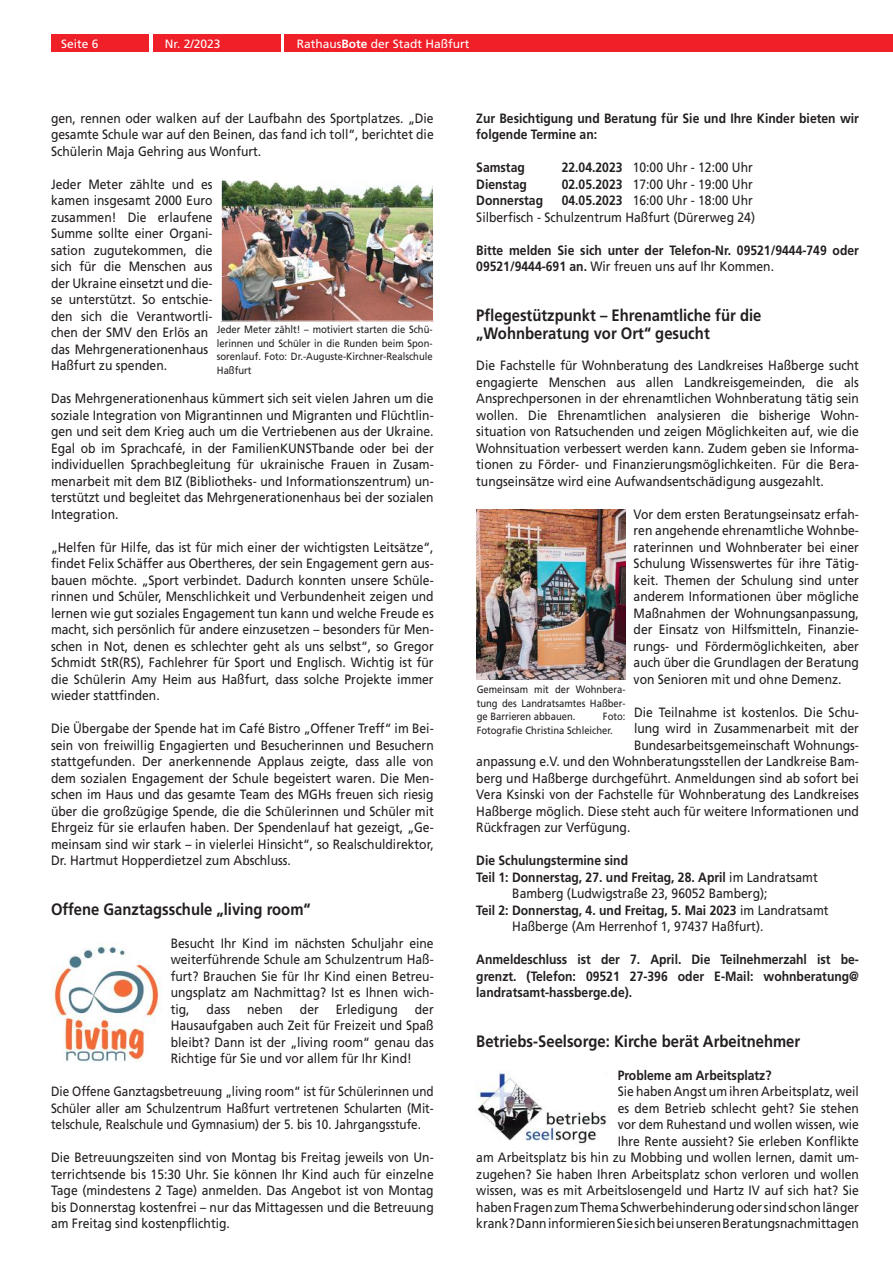
<style>
.page{position:relative;width:893px;height:1263px;background:#fff}
.page>*{position:absolute;margin:0;border:0;box-sizing:border-box;transform-origin:0 0}
.t1{font:700 16.5px/18px "Frutiger";color:#241f1f;scale:.9 1}
.t2{font:13.5px/16.5px "Frutiger";color:#241f1f;text-align:justify;scale:.9 1}
.t3{font:700 13.5px/16.5px "Frutiger";color:#241f1f;scale:.9 1}
.t4{font:13.5px/16.5px "Frutiger";color:#241f1f;text-align:justify;scale:.87 1}
.t5{font:12px "Frutiger";color:#fff}
.t6{font:10.5px/13.5px "Frutiger";color:#241f1f;text-align:justify;scale:.9 1}
.s1{font-weight:700}
.s2{font-weight:400}
</style>
<div class="page">
<div style="left:51px;top:34px;width:98px;height:17px;background:#f02029"></div>
<div style="left:153px;top:34px;width:128px;height:17px;background:#f02029"></div>
<div style="left:285px;top:34px;width:608px;height:17px;background:#f02029"></div>
<img style="left:476px;top:509px;width:149px;height:171px">
<img style="left:477px;top:1072px;width:130px;height:72px">
<img style="left:51px;top:943px;width:111px;height:119px">
<img style="left:223px;top:182px;width:209px;height:137px">
<div style="left:221px;top:180px;width:213px;height:141px;border:1px solid #fff"></div>
<p class="t5" style="left:61px;top:37px;width:39px">Seite 6</p>
<p class="t5" style="left:165px;top:37px;width:57px">Nr. 2/2023</p>
<p class="t5" style="left:297px;top:37px;width:174px">Rathaus<span class="s1">Bote</span> der Stadt Haßfurt</p>
<p class="t2" style="left:51px;top:110px;width:427px">gen, rennen oder walken auf der Laufbahn des Sportplatzes. „Die gesamte Schule war auf den Beinen, das fand ich toll“, berichtet die Schülerin Maja Gehring aus Wonfurt.</p>
<p class="t2" style="left:51px;top:176px;width:181px;text-align:left">Jeder Meter zählte und es kamen insgesamt 2000 Euro zusammen! Die erlaufene<br>Summe sollte einer Organi&shy;sation zugutekommen, die sich für die Menschen aus der Ukraine einsetzt und die&shy;se unterstützt. So entschie&shy;den sich die Verantwortli&shy;chen der SMV den Erlös an das Mehrgenerationenhaus<br>Haßfurt zu spenden.</p>
<p class="t2" style="left:51px;top:390px;width:427px">Das Mehrgenerationenhaus kümmert sich seit vielen Jahren um die soziale Integration von Migrantinnen und Migranten und Flüchtlin&shy;gen und seit dem Krieg auch um die Vertriebenen aus der Ukraine.<br>Egal ob im Sprachcafé, in der FamilienKUNSTbande oder bei der individuellen Sprachbegleitung für ukrainische Frauen in Zusam&shy;menarbeit mit dem BIZ (Bibliotheks- und Informationszentrum) un&shy;terstützt und begleitet das Mehrgenerationenhaus bei der sozialen Integration.</p>
<p class="t2" style="left:51px;top:539px;width:427px">„Helfen für Hilfe, das ist für mich einer der wichtigsten Leitsätze“, findet Felix Schäffer aus Obertheres, der sein Engagement gern aus&shy;bauen möchte. „Sport verbindet. Dadurch konnten unsere Schüle&shy;rinnen und Schüler, Menschlichkeit und Verbundenheit zeigen und lernen wie gut soziales Engagement tun kann und welche Freude es macht, sich persönlich für andere einzusetzen – besonders für Men&shy;schen in Not, denen es schlechter geht als uns selbst“, so Gregor Schmidt StR(RS), Fachlehrer für Sport und Englisch. Wichtig ist für die Schülerin Amy Heim aus Haßfurt, dass solche Projekte immer wieder stattfinden.</p>
<p class="t2" style="left:51px;top:720px;width:427px">Die Übergabe der Spende hat im Café Bistro „Offener Treff“ im Bei&shy;sein von freiwillig Engagierten und Besucherinnen und Besuchern stattgefunden. Der anerkennende Applaus zeigte, dass alle von dem sozialen Engagement der Schule begeistert waren. Die Men&shy;schen im Haus und das gesamte Team des MGHs freuen sich riesig über die großzügige Spende, die die Schülerinnen und Schüler mit Ehrgeiz für sie erlaufen haben. Der Spendenlauf hat gezeigt, „Ge&shy;meinsam sind wir stark – in vielerlei Hinsicht“, so Realschuldirektor, Dr. Hartmut Hopperdietzel zum Abschluss.</p>
<p class="t1" style="left:51px;top:900px;width:290px">Offene Ganztagsschule „living room“</p>
<p class="t2" style="left:171px;top:935px;width:294px">Besucht Ihr Kind im nächsten Schuljahr eine weiterführende Schule am Schulzentrum Haß&shy;furt? Brauchen Sie für Ihr Kind einen Betreu&shy;ungsplatz am Nachmittag? Ist es Ihnen wich&shy;tig,</p>
<p class="t6" style="left:217px;top:323px;width:241px">Jeder Meter zählt! – motiviert starten die Schü&shy;lerinnen und Schüler in die Runden beim Spon&shy;sorenlauf. Foto: Dr.-Auguste-Kirchner-Realschule Haßfurt</p>
<p class="t2" style="left:171px;top:1001px;width:294px;text-indent:244px">der Hausaufgaben auch Zeit für Freizeit und Spaß bleibt? Dann ist der „living room“ genau das Richtige für Sie und vor allem für Ihr Kind!</p>
<p class="t4" style="left:51px;top:1083px;width:441px">Die Offene Ganztagsbetreuung „living room“ ist für Schülerinnen und Schüler aller am Schulzentrum Haßfurt vertretenen Schularten (Mit&shy;telschule, Realschule und Gymnasium) der 5. bis 10. Jahrgangsstufe.</p>
<p class="t2" style="left:51px;top:1149px;width:427px">Die Betreuungszeiten sind von Montag bis Freitag jeweils von Un&shy;terrichtsende bis 15:30 Uhr. Sie können Ihr Kind auch für einzelne Tage (mindestens 2 Tage) anmelden. Das Angebot ist von Montag bis Donnerstag kostenfrei – nur das Mittagessen und die Betreuung am Freitag sind kostenpflichtig.</p>
<p class="t2" style="left:207px;top:1001px;width:28px">dass</p>
<p class="t2" style="left:247px;top:1001px;width:41px">neben</p>
<p class="t2" style="left:300px;top:1001px;width:23px">der</p>
<p class="t2" style="left:336px;top:1001px;width:71px">Erledigung</p>
<p class="t3" style="left:476px;top:110px;width:427px">Zur Besichtigung und Beratung für Sie und Ihre Kinder bieten wir folgende Termine an:</p>
<p class="t3" style="left:476px;top:159px;width:56px">Samstag</p>
<p class="t2" style="left:562px;top:159px;width:214px"><span class="s1">22.04.2023</span> 10:00 Uhr - 12:00 Uhr</p>
<p class="t3" style="left:476px;top:176px;width:58px">Dienstag</p>
<p class="t2" style="left:562px;top:176px;width:214px"><span class="s1">02.05.2023</span> 17:00 Uhr - 19:00 Uhr</p>
<p class="t3" style="left:476px;top:192px;width:76px">Donnerstag</p>
<p class="t2" style="left:476px;top:192px;width:311px;text-align:right"><span class="s1">04.05.2023</span> 16:00 Uhr - 18:00 Uhr<br>Silberfisch - Schulzentrum Haßfurt (Dürerweg 24)</p>
<p class="t3" style="left:476px;top:242px;width:427px">Bitte melden Sie sich unter der Telefon-Nr. 09521/9444-749 oder<br>09521/9444-691 an. <span class="s2">Wir freuen uns auf Ihr Kommen.</span></p>
<p class="t1" style="left:476px;top:306px;width:318px">Pflegestützpunkt – Ehrenamtliche für die „Wohnberatung vor Ort“ gesucht</p>
<p class="t2" style="left:476px;top:357px;width:427px">Die Fachstelle für Wohnberatung des Landkreises Haßberge sucht engagierte Menschen aus allen Landkreisgemeinden, die als Ansprechpersonen in der ehrenamtlichen Wohnberatung tätig sein wollen. Die Ehrenamtlichen analysieren die bisherige Wohn&shy;situation von Ratsuchenden und zeigen Möglichkeiten auf, wie die Wohnsituation verbessert werden kann. Zudem geben sie Informa&shy;tionen zu Förder- und Finanzierungsmöglichkeiten. Für die Bera&shy;tungseinsätze wird eine Aufwandsentschädigung ausgezahlt.</p>
<p class="t2" style="left:634px;top:506px;width:252px">Vor dem ersten Beratungseinsatz erfah&shy;ren angehende ehrenamtliche Wohnbe&shy;raterinnen und Wohnberater bei einer Schulung Wissenswertes für ihre Tätig&shy;keit. Themen der Schulung sind unter anderem Informationen über mögliche Maßnahmen der Wohnungsanpassung, der Einsatz von Hilfsmitteln, Finanzie&shy;rungs- und Fördermöglichkeiten, aber auch über die Grundlagen der Beratung von Senioren mit und ohne Demenz.</p>
<p class="t2" style="left:634px;top:704px;width:251px">Die Teilnahme ist kostenlos. Die Schu-</p>
<p class="t2" style="left:634px;top:720px;width:251px">lung wird in Zusammenarbeit mit der</p>
<p class="t2" style="left:634px;top:737px;width:251px">Bundesarbeitsgemeinschaft Wohnungs-</p>
<p class="t2" style="left:476px;top:753px;width:427px">anpassung e.V. und den Wohnberatungsstellen der Landkreise Bam-</p>
<p class="t2" style="left:476px;top:770px;width:427px">berg und Haßberge durchgeführt. Anmeldungen sind ab sofort bei</p>
<p class="t2" style="left:476px;top:786px;width:427px">Vera Ksinski von der Fachstelle für Wohnberatung des Landkreises</p>
<p class="t2" style="left:476px;top:803px;width:427px">Haßberge möglich. Diese steht auch für weitere Informationen und</p>
<p class="t2" style="left:476px;top:819px;width:173px">Rückfragen zur Verfügung.</p>
<p class="t3" style="left:476px;top:852px;width:170px">Die Schulungstermine sind</p>
<p class="t3" style="left:476px;top:869px;width:381px">Teil 1: Donnerstag, 27. und Freitag, 28. April <span class="s2">im Landratsamt</span></p>
<p class="t2" style="left:512px;top:885px;width:285px">Bamberg (Ludwigstraße 23, 96052 Bamberg);</p>
<p class="t3" style="left:476px;top:902px;width:393px">Teil 2: Donnerstag, 4. und Freitag, 5. Mai 2023 <span class="s2">im Landratsamt</span></p>
<p class="t2" style="left:512px;top:918px;width:281px">Haßberge (Am Herrenhof 1, 97437 Haßfurt).</p>
<p class="t3" style="left:476px;top:951px;width:427px;text-align:justify">Anmeldeschluss ist der 7. April. Die Teilnehmerzahl ist be&shy;grenzt. (Telefon: 09521 27-396 oder E-Mail: wohnberatung@ landratsamt-hassberge.de).</p>
<p class="t1" style="left:476px;top:1032px;width:362px">Betriebs-Seelsorge: Kirche berät Arbeitnehmer</p>
<p class="t3" style="left:618px;top:1067px;width:172px">Probleme am Arbeitsplatz?</p>
<p class="t2" style="left:476px;top:1083px;width:427px;text-align:right">Sie haben Angst um ihren Arbeitsplatz, weil<br>es dem Betrieb schlecht geht? Sie stehen<br>vor dem Ruhestand und wollen wissen, wie<br>Ihre Rente aussieht? Sie erleben Konflikte<br>am Arbeitsplatz bis hin zu Mobbing und wollen lernen, damit um&shy;zugehen? Sie haben Ihren Arbeitsplatz schon verloren und wollen wissen, was es mit Arbeitslosengeld und Hartz IV auf sich hat? Sie haben Fragen zum Thema Schwerbehinderung oder sind schon länger krank? Dann informieren Sie sich bei unseren Beratungsnachmittagen</p>
<p class="t6" style="left:477px;top:683px;width:167px">Gemeinsam mit der Wohnbera&shy;tung des Landratsamtes Haßber&shy;ge Barrieren abbauen.</p>
<p class="t6" style="left:477px;top:710px;width:167px;text-indent:126px">Foto:<br>Fotografie Christina Schleicher.</p>
</div>
